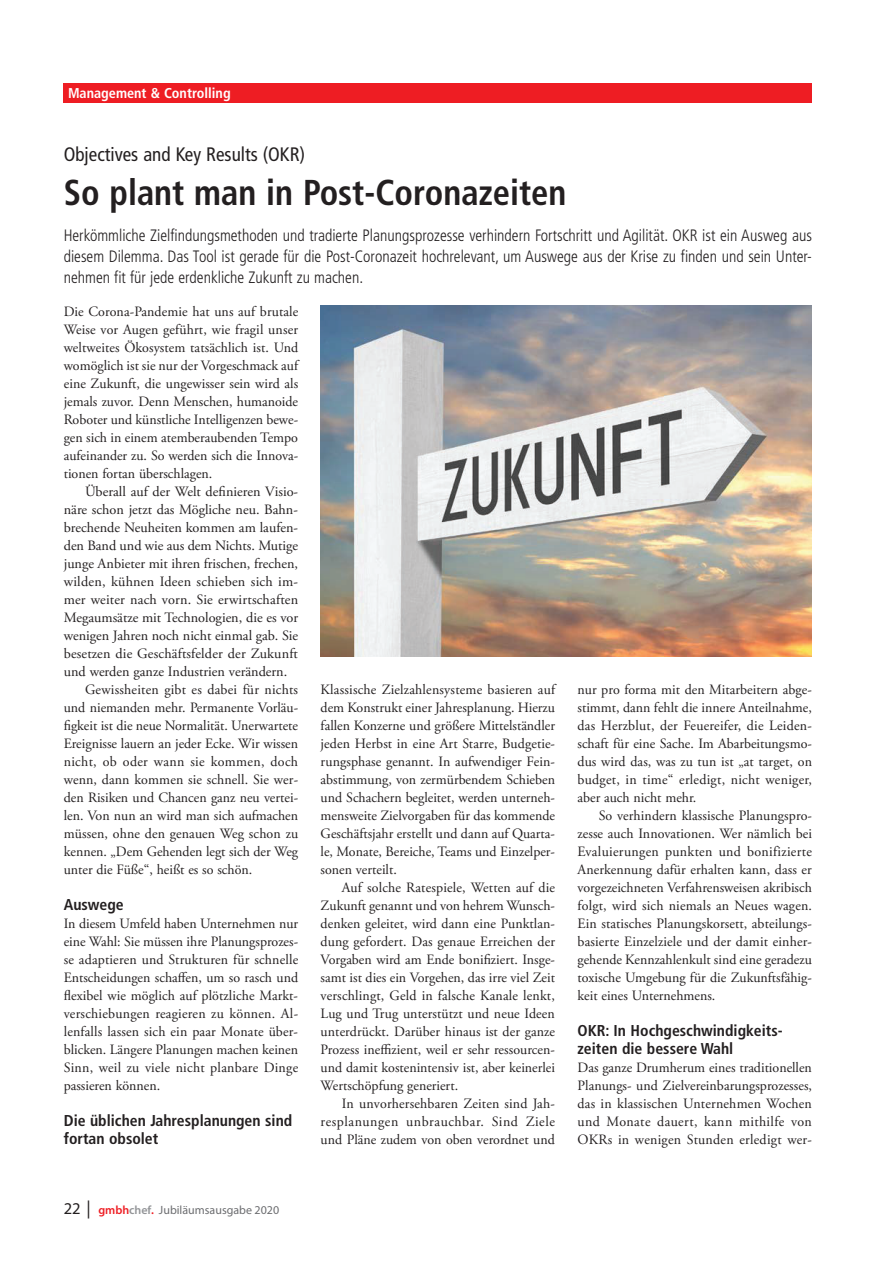
<style>
.page{position:relative;width:893px;height:1263px;background:#fff}
.page>*{position:absolute;margin:0;border:0;box-sizing:border-box;transform-origin:0 0}
.t1{font:700 condensed 36px "Frutiger LT Std";color:#231f20;scale:.96 1}
.t2{font:condensed 19.5px "Frutiger LT Std";color:#231f20}
.t3{font:300 condensed 16.5px/21px "Frutiger LT Std";color:#231f20;text-align:justify;scale:.96 1}
.t4{font:700 condensed 15.75px/18px "Frutiger LT Std";color:#231f20}
.t5{font:14.25px/18px "Adobe Garamond Pro";color:#231f20;text-align:justify}
.t6{font:14.25px "Adobe Garamond Pro";letter-spacing:.02em;color:#231f20}
.t7{font:700 condensed 14.25px "Frutiger LT Std";color:#fff}
.t8{font:12px "Myriad Pro";color:#6c6d70}
.s1{font-size:16.5px;color:#231f20}
.s2{font-size:18px;color:#231f20}
.s3{font-weight:600;color:#ee1d23}
.s4{font-weight:600;color:#939598}
</style>
<div class="page">
<div style="left:64px;top:83px;width:748px;height:19px;background:#ee1d23"></div>
<img style="left:321px;top:305px;width:491px;height:352px">
<p class="t7" style="left:68px;top:87px;width:164px">Management &amp; Controlling</p>
<h2 class="t2" style="left:64px;top:146px;width:243px">Objectives and Key Results (OKR)</h2>
<h1 class="t1" style="left:64px;top:177px;width:525px">So plant man in Post-Coronazeiten</h1>
<p class="t3" style="left:64px;top:226px;width:781px">Herkömmliche Zielfindungsmethoden und tradierte Planungsprozesse verhindern Fortschritt und Agilität. OKR ist ein Ausweg aus diesem Dilemma. Das Tool ist gerade für die Post-Coronazeit hochrelevant, um Auswege aus der Krise zu finden und sein Unter&shy;nehmen fit für jede erdenkliche Zukunft zu machen.</p>
<p class="t5" style="left:64px;top:303px;width:236px">Die Corona-Pandemie hat uns auf brutale Weise vor Augen geführt, wie fragil unser weltweites Ökosystem tatsächlich ist. Und womöglich ist sie nur der Vorgeschmack auf eine Zukunft, die ungewisser sein wird als jemals zuvor. Denn Menschen, humanoide Roboter und künstliche Intelligenzen bewe&shy;gen sich in einem atemberaubenden Tempo aufeinander zu. So werden sich die Innova&shy;tionen fortan überschlagen.</p>
<p class="t5" style="left:85px;top:483px;width:215px">Überall auf der Welt definieren Visio-</p>
<p class="t5" style="left:64px;top:501px;width:236px">näre schon jetzt das Mögliche neu. Bahn-</p>
<p class="t5" style="left:64px;top:519px;width:236px">brechende Neuheiten kommen am laufen-</p>
<p class="t5" style="left:64px;top:537px;width:236px">den Band und wie aus dem Nichts. Mutige</p>
<p class="t5" style="left:64px;top:555px;width:236px">junge Anbieter mit ihren frischen, frechen,</p>
<p class="t5" style="left:64px;top:573px;width:236px">wilden, kühnen Ideen schieben sich im-</p>
<p class="t5" style="left:64px;top:591px;width:236px">mer weiter nach vorn. Sie erwirtschaften</p>
<p class="t5" style="left:64px;top:609px;width:236px">Megaumsätze mit Technologien, die es vor</p>
<p class="t5" style="left:64px;top:627px;width:236px">wenigen Jahren noch nicht einmal gab. Sie</p>
<p class="t5" style="left:64px;top:645px;width:236px">besetzen die Geschäftsfelder der Zukunft</p>
<p class="t5" style="left:64px;top:663px;width:225px">und werden ganze Industrien verändern.</p>
<p class="t5" style="left:85px;top:681px;width:215px">Gewissheiten gibt es dabei für nichts</p>
<p class="t5" style="left:64px;top:699px;width:236px">und niemanden mehr. Permanente Vorläu-</p>
<p class="t5" style="left:64px;top:717px;width:236px">figkeit ist die neue Normalität. Unerwartete</p>
<p class="t5" style="left:64px;top:735px;width:236px">Ereignisse lauern an jeder Ecke. Wir wissen</p>
<p class="t6" style="left:64px;top:755px;width:236px">nicht, ob oder wann sie kommen, doch</p>
<p class="t5" style="left:64px;top:771px;width:236px">wenn, dann kommen sie schnell. Sie wer-</p>
<p class="t5" style="left:64px;top:789px;width:236px">den Risiken und Chancen ganz neu vertei-</p>
<p class="t5" style="left:64px;top:807px;width:236px">len. Von nun an wird man sich aufmachen</p>
<p class="t5" style="left:64px;top:825px;width:236px">müssen, ohne den genauen Weg schon zu</p>
<p class="t5" style="left:64px;top:843px;width:236px">kennen. „Dem Gehenden legt sich der Weg</p>
<p class="t5" style="left:64px;top:861px;width:190px">unter die Füße“, heißt es so schön.</p>
<p class="t4" style="left:64px;top:896px;width:62px">Auswege</p>
<p class="t5" style="left:64px;top:915px;width:236px">In diesem Umfeld haben Unternehmen nur eine Wahl: Sie müssen ihre Planungsprozes&shy;se adaptieren und Strukturen für schnelle Entscheidungen schaffen, um so rasch und flexibel wie möglich auf plötzliche Markt&shy;verschiebungen reagieren zu können. Al&shy;lenfalls lassen sich ein paar Monate über&shy;blicken. Längere Planungen machen keinen Sinn, weil zu viele nicht planbare Dinge passieren können.</p>
<p class="t4" style="left:64px;top:1112px;width:230px">Die üblichen Jahresplanungen sind fortan obsolet</p>
<p class="t5" style="left:321px;top:681px;width:236px">Klassische Zielzahlensysteme basieren auf dem Konstrukt einer Jahresplanung. Hierzu fallen Konzerne und größere Mittelständler jeden Herbst in eine Art Starre, Budgetie&shy;rungsphase genannt. In aufwendiger Fein&shy;abstimmung, von zermürbendem Schieben und Schachern begleitet, werden unterneh&shy;mensweite Zielvorgaben für das kommende Geschäftsjahr erstellt und dann auf Quarta&shy;le, Monate, Bereiche, Teams und Einzelper&shy;sonen verteilt.</p>
<p class="t5" style="left:321px;top:879px;width:236px;text-indent:21px">Auf solche Ratespiele, Wetten auf die Zukunft genannt und von hehrem Wunsch&shy;denken geleitet, wird dann eine Punktlan&shy;dung gefordert. Das genaue Erreichen der Vorgaben wird am Ende bonifiziert. Insge&shy;samt ist dies ein Vorgehen, das irre viel Zeit verschlingt, Geld in falsche Kanale lenkt, Lug und Trug unterstützt und neue Ideen unterdrückt. Darüber hinaus ist der ganze Prozess ineffizient, weil er sehr ressourcen&shy;und damit kostenintensiv ist, aber keinerlei Wertschöpfung generiert.</p>
<p class="t5" style="left:321px;top:1095px;width:236px;text-indent:21px">In unvorhersehbaren Zeiten sind Jah&shy;resplanungen unbrauchbar. Sind Ziele und Pläne zudem von oben verordnet und</p>
<p class="t5" style="left:577px;top:681px;width:236px">nur pro forma mit den Mitarbeitern abge&shy;stimmt, dann fehlt die innere Anteilnahme, das Herzblut, der Feuereifer, die Leiden&shy;schaft für eine Sache. Im Abarbeitungsmo&shy;dus wird das, was zu tun ist „at target, on budget, in time“ erledigt, nicht weniger, aber auch nicht mehr.</p>
<p class="t5" style="left:577px;top:807px;width:236px;text-indent:21px">So verhindern klassische Planungspro&shy;zesse auch Innovationen. Wer nämlich bei Evaluierungen punkten und bonifizierte Anerkennung dafür erhalten kann, dass er vorgezeichneten Verfahrensweisen akribisch folgt, wird sich niemals an Neues wagen.<br>Ein statisches Planungskorsett, abteilungs&shy;basierte Einzelziele und der damit einher&shy;gehende Kennzahlenkult sind eine geradezu toxische Umgebung für die Zukunftsfähig&shy;keit eines Unternehmens.</p>
<p class="t4" style="left:577px;top:1022px;width:207px">OKR: In Hochgeschwindigkeits&shy;zeiten die bessere Wahl</p>
<p class="t5" style="left:577px;top:1059px;width:236px">Das ganze Drumherum eines traditionellen Planungs- und Zielvereinbarungsprozesses, das in klassischen Unternehmen Wochen und Monate dauert, kann mithilfe von OKRs in wenigen Stunden erledigt wer-</p>
<p class="t8" style="left:64px;top:1203px;width:217px"><span class="s1">22</span> <span class="s2">|</span> <span class="s3">gmbh</span><span class="s4">chef</span><span class="s3">.</span> Jubiläumsausgabe 2020</p>
</div>
